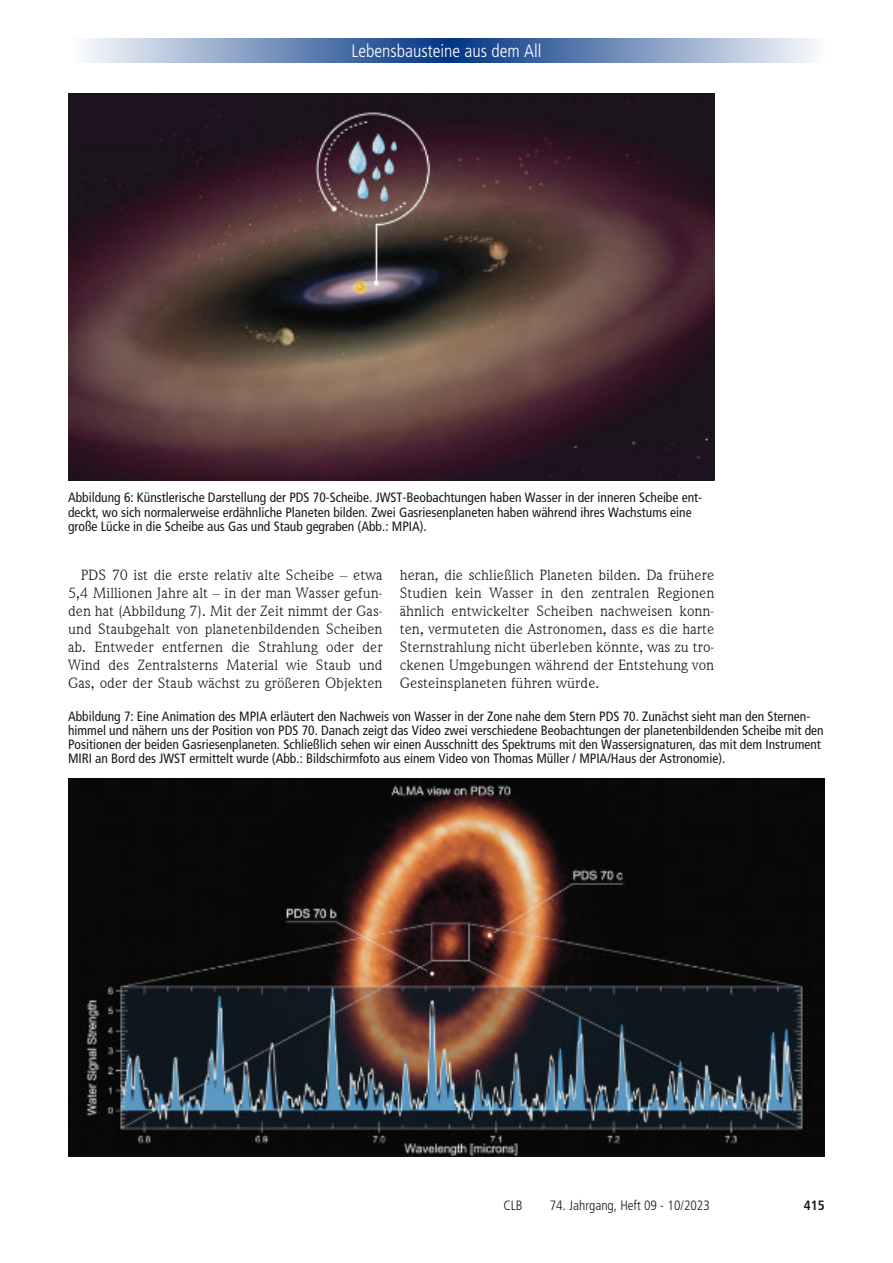
<style>
.page{position:relative;width:893px;height:1263px;background:#fff}
.page>*{position:absolute;margin:0;border:0;box-sizing:border-box;transform-origin:0 0}
.t1{font:300 condensed 18px "Frutiger";color:#fff}
.t2{font:15px/18px "Weidemann IT Cby BT";color:#1a171b;text-align:justify;scale:1.04 1}
.t3{font:condensed 13.5px/14.1px "Frutiger";color:#1a171b}
.t4{font:300 condensed 13.5px "Frutiger";color:#1a171b}
.t5{font:700 condensed 13.5px "Frutiger";color:#1a171b}
</style>
<div class="page">
<svg style="left:86px;top:39px;width:728px;height:24px;background:#7a94be"></svg>
<img style="left:68px;top:94px;width:646px;height:386px">
<img style="left:68px;top:779px;width:757px;height:378px">
<h1 class="t1" style="left:351px;top:43px;width:192px">Lebensbausteine aus dem All</h1>
<p class="t3" style="left:68px;top:492px;width:636px">Abbildung 6: Künstlerische Darstellung der PDS 70-Scheibe. JWST-Beobachtungen haben Wasser in der inneren Scheibe ent&shy;deckt, wo sich normalerweise erdähnliche Planeten bilden. Zwei Gasriesenplaneten haben während ihres Wachstums eine große Lücke in die Scheibe aus Gas und Staub gegraben (Abb.: MPIA).</p>
<p class="t2" style="left:68px;top:565px;width:304px;text-indent:13px">PDS 70 ist die erste relativ alte Scheibe – etwa 5,4 Millionen Jahre alt – in der man Wasser gefun&shy;den hat (Abbildung 7). Mit der Zeit nimmt der Gas&shy;und Staubgehalt von planetenbildenden Scheiben ab. Entweder entfernen die Strahlung oder der Wind des Zentralsterns Material wie Staub und Gas, oder der Staub wächst zu größeren Objekten</p>
<p class="t2" style="left:400px;top:565px;width:304px">heran, die schließlich Planeten bilden. Da frühere Studien kein Wasser in den zentralen Regionen ähnlich entwickelter Scheiben nachweisen konn&shy;ten, vermuteten die Astronomen, dass es die harte Sternstrahlung nicht überleben könnte, was zu tro&shy;ckenen Umgebungen während der Entstehung von Gesteinsplaneten führen würde.</p>
<p class="t3" style="left:68px;top:710px;width:757px">Abbildung 7: Eine Animation des MPIA erläutert den Nachweis von Wasser in der Zone nahe dem Stern PDS 70. Zunächst sieht man den Sternen&shy;himmel und nähern uns der Position von PDS 70. Danach zeigt das Video zwei verschiedene Beobachtungen der planetenbildenden Scheibe mit den Positionen der beiden Gasriesenplaneten. Schließlich sehen wir einen Ausschnitt des Spektrums mit den Wassersignaturen, das mit dem Instrument MIRI an Bord des JWST ermittelt wurde (Abb.: Bildschirmfoto aus einem Video von Thomas Müller / MPIA/Haus der Astronomie).</p>
<p class="t4" style="left:503px;top:1199px;width:21px">CLB</p>
<p class="t4" style="left:550px;top:1199px;width:162px">74. Jahrgang, Heft 09 - 10/2023</p>
<p class="t5" style="left:804px;top:1199px;width:23px">415</p>
</div>
